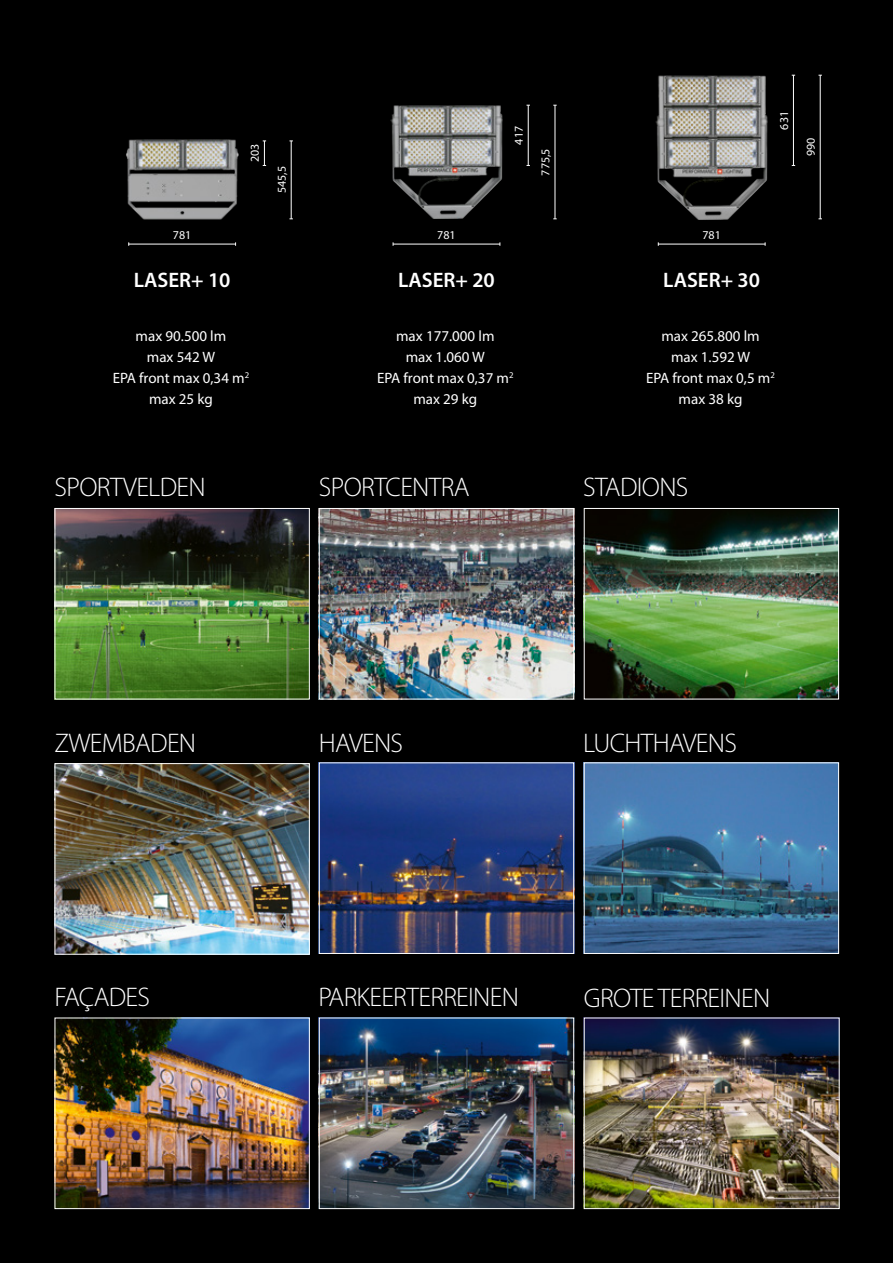
<style>
.page{position:relative;width:893px;height:1263px;background:#000}
.page>*{position:absolute;margin:0;border:0;box-sizing:border-box;transform-origin:0 0}
.t1{font:300 27px "Myriad Pro";letter-spacing:-.025em;color:#fff}
.t2{font:600 21px "Myriad Pro";color:#fff}
.t3{font:15px/21px "Myriad Pro";color:#fff;text-align:center}
.t4{font:12px "Myriad Pro";color:#fff}
</style>
<div class="page">
<img style="left:586px;top:510px;width:251px;height:187px">
<div style="left:584px;top:508px;width:255px;height:191px;border:1px solid #fff"></div>
<img style="left:321px;top:510px;width:251px;height:187px">
<div style="left:319px;top:508px;width:255px;height:191px;border:1px solid #fff"></div>
<img style="left:57px;top:510px;width:251px;height:187px">
<div style="left:55px;top:508px;width:255px;height:191px;border:1px solid #fff"></div>
<img style="left:586px;top:764px;width:251px;height:188px">
<div style="left:584px;top:762px;width:255px;height:192px;border:1px solid #fff"></div>
<img style="left:321px;top:764px;width:251px;height:188px">
<div style="left:319px;top:762px;width:255px;height:192px;border:1px solid #fff"></div>
<img style="left:57px;top:765px;width:251px;height:187px">
<div style="left:55px;top:763px;width:255px;height:191px;border:1px solid #fff"></div>
<img style="left:321px;top:1019px;width:251px;height:188px">
<div style="left:319px;top:1017px;width:255px;height:192px;border:1px solid #fff"></div>
<img style="left:57px;top:1019px;width:251px;height:188px">
<div style="left:55px;top:1017px;width:255px;height:192px;border:1px solid #fff"></div>
<img style="left:586px;top:1019px;width:251px;height:188px">
<div style="left:584px;top:1017px;width:255px;height:192px;border:1px solid #fff"></div>
<img style="left:655px;top:75px;width:113px;height:145px">
<img style="left:390px;top:105px;width:113px;height:114px">
<img style="left:126px;top:139px;width:113px;height:81px">
<hr style="left:129px;top:244px;width:107px;height:1px;background:#fff">
<hr style="left:393px;top:244px;width:107px;height:1px;background:#fff">
<hr style="left:658px;top:244px;width:107px;height:1px;background:#fff">
<svg style="left:263px;top:141px;width:3px;height:25px"></svg>
<hr style="left:291px;top:141px;width:1px;height:78px;background:#fff">
<hr style="left:528px;top:105px;width:1px;height:60px;background:#fff">
<hr style="left:555px;top:105px;width:1px;height:114px;background:#fff">
<hr style="left:793px;top:75px;width:1px;height:90px;background:#fff">
<hr style="left:820px;top:75px;width:1px;height:144px;background:#fff">
<p class="t4" style="left:248px;top:162px;width:20px;rotate:-90deg">203</p>
<p class="t4" style="left:274px;top:193px;width:29px;rotate:-90deg">545,5</p>
<p class="t4" style="left:511px;top:145px;width:20px;rotate:-90deg">417</p>
<p class="t4" style="left:538px;top:176px;width:29px;rotate:-90deg">775,5</p>
<p class="t4" style="left:173px;top:227px;width:20px">781</p>
<p class="t4" style="left:437px;top:227px;width:20px">781</p>
<p class="t4" style="left:702px;top:227px;width:20px">781</p>
<h2 class="t2" style="left:134px;top:266px;width:98px">LASER+ 10</h2>
<h2 class="t2" style="left:398px;top:266px;width:98px">LASER+ 20</h2>
<h2 class="t2" style="left:663px;top:266px;width:98px">LASER+ 30</h2>
<p class="t4" style="left:777px;top:130px;width:20px;rotate:-90deg">631</p>
<p class="t3" style="left:113px;top:325px;width:138px">max 90.500 lm<br>max 542 W<br>EPA front max 0,34 m<sup>2 </sup>max 25 kg</p>
<p class="t3" style="left:377px;top:325px;width:138px">max 177.000 lm<br>max 1.060 W<br>EPA front max 0,37 m<sup>2 </sup>max 29 kg</p>
<p class="t3" style="left:646px;top:325px;width:130px">max 265.800 lm max 1.592 W<br>EPA front max 0,5 m<sup>2 </sup>max 38 kg</p>
<p class="t4" style="left:803px;top:156px;width:20px;rotate:-90deg">990</p>
<h1 class="t1" style="left:55px;top:471px;width:153px">SPORTVELDEN</h1>
<h1 class="t1" style="left:319px;top:471px;width:152px">SPORTCENTRA</h1>
<h1 class="t1" style="left:583px;top:471px;width:107px">STADIONS</h1>
<h1 class="t1" style="left:55px;top:726px;width:143px">ZWEMBADEN</h1>
<h1 class="t1" style="left:55px;top:981px;width:97px">FAÇADES</h1>
<h1 class="t1" style="left:319px;top:726px;width:86px">HAVENS</h1>
<h1 class="t1" style="left:583px;top:726px;width:155px">LUCHTHAVENS</h1>
<h1 class="t1" style="left:318px;top:981px;width:202px">PARKEERTERREINEN</h1>
<h1 class="t1" style="left:584px;top:981px;width:188px">GROTE TERREINEN</h1>
</div>
